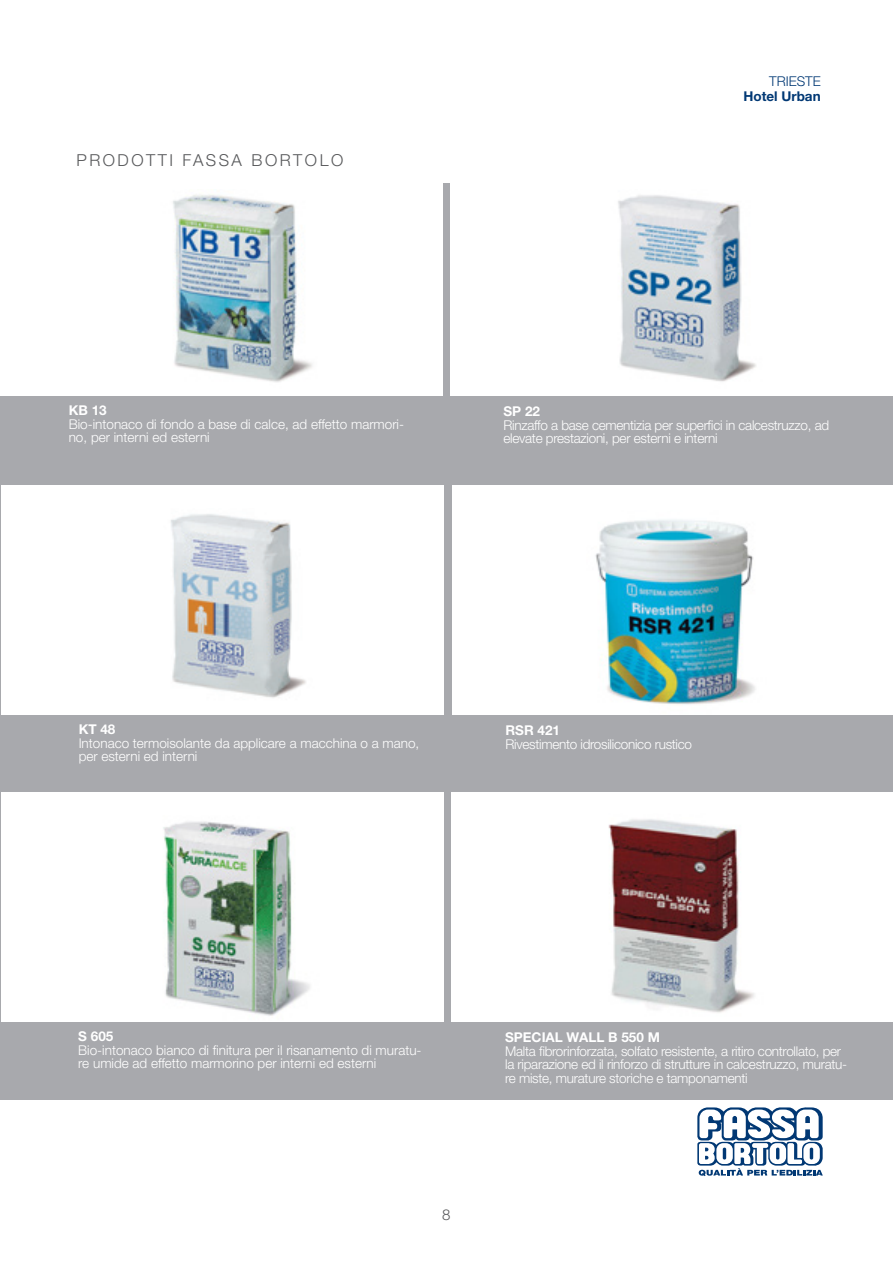
<style>
.page{position:relative;width:893px;height:1263px;background:#fff}
.page>*{position:absolute;margin:0;border:0;box-sizing:border-box;transform-origin:0 0}
.t1{font:300 16.5px "Helvetica Neue LT Std";letter-spacing:.15em;color:#57585a}
.t2{font:300 15px "Helvetica Neue LT Std";color:#57585a}
.Titolo_Sinistra{font:300 13.5px/13.5px "Helvetica Neue LT Std";letter-spacing:-.02em;color:#fff}
.Titolo_Sinistra-2{font:300 13.5px/13.5px "Helvetica Neue LT Std";color:#fff}
.Titolo_Sinistra-3{font:700 13.5px "Helvetica Neue LT Std";color:#fff}
.t3{font:700 13.5px "Helvetica Neue LT Std";color:#013874}
.t4{font:300 13.5px "Helvetica Neue LT Std";color:#013874}
</style>
<div class="page">
<svg style="left:697px;top:1107px;width:126px;height:69px"></svg>
<div style="left:0;top:183px;width:893px;height:302px;background:#a8a9ad"></div>
<div style="left:0;top:166px;width:442px;height:230px;background:#fff"></div>
<img style="left:173px;top:195px;width:139px;height:187px">
<div style="left:451px;top:166px;width:442px;height:230px;background:#fff"></div>
<img style="left:618px;top:195px;width:138px;height:187px">
<div style="left:0;top:485px;width:893px;height:307px;background:#a8a9ad"></div>
<div style="left:1px;top:485px;width:443px;height:230px;background:#fff"></div>
<img style="left:171px;top:514px;width:135px;height:184px">
<div style="left:452px;top:485px;width:441px;height:230px;background:#fff"></div>
<img style="left:595px;top:520px;width:160px;height:185px">
<div style="left:0;top:792px;width:893px;height:307px;background:#a8a9ad"></div>
<div style="left:1px;top:792px;width:442px;height:230px;background:#fff"></div>
<img style="left:163px;top:821px;width:147px;height:195px">
<div style="left:452px;top:792px;width:441px;height:230px;background:#fff"></div>
<img style="left:608px;top:819px;width:146px;height:194px">
<p class="t1" style="left:77px;top:150px;width:268px">PRODOTTI FASSA BORTOLO</p>
<p class="Titolo_Sinistra-3" style="left:69px;top:402px;width:40px">KB 13</p>
<p class="Titolo_Sinistra-2" style="left:69px;top:417px;width:337px">Bio-intonaco di fondo a base di calce, ad effetto marmori&shy;no, per interni ed esterni</p>
<p class="t4" style="left:769px;top:73px;width:53px">TRIESTE</p>
<p class="t3" style="left:743px;top:88px;width:79px">Hotel Urban</p>
<p class="Titolo_Sinistra-3" style="left:504px;top:403px;width:38px">SP 22</p>
<p class="Titolo_Sinistra" style="left:504px;top:418px;width:327px">Rinzaffo a base cementizia per superfici in calcestruzzo, ad elevate prestazioni, per esterni e interni</p>
<p class="Titolo_Sinistra-3" style="left:79px;top:721px;width:38px">KT 48</p>
<p class="Titolo_Sinistra-2" style="left:79px;top:736px;width:342px">Intonaco termoisolante da applicare a macchina o a mano, per esterni ed interni</p>
<p class="Titolo_Sinistra-3" style="left:505px;top:722px;width:56px">RSR 421</p>
<p class="Titolo_Sinistra" style="left:505px;top:737px;width:188px">Rivestimento idrosiliconico rustico</p>
<p class="Titolo_Sinistra-3" style="left:78px;top:1028px;width:37px">S 605</p>
<p class="Titolo_Sinistra-2" style="left:78px;top:1043px;width:345px">Bio-intonaco bianco di finitura per il risanamento di muratu&shy;re umide ad effetto marmorino per interni ed esterni</p>
<p class="t2" style="left:442px;top:1205px;width:10px">8</p>
<p class="Titolo_Sinistra-3" style="left:505px;top:1029px;width:156px">SPECIAL WALL B 550 M</p>
<p class="Titolo_Sinistra" style="left:505px;top:1044px;width:344px">Malta fibrorinforzata, solfato resistente, a ritiro controllato, per la riparazione ed il rinforzo di strutture in calcestruzzo, muratu&shy;re miste, murature storiche e tamponamenti</p>
</div>
